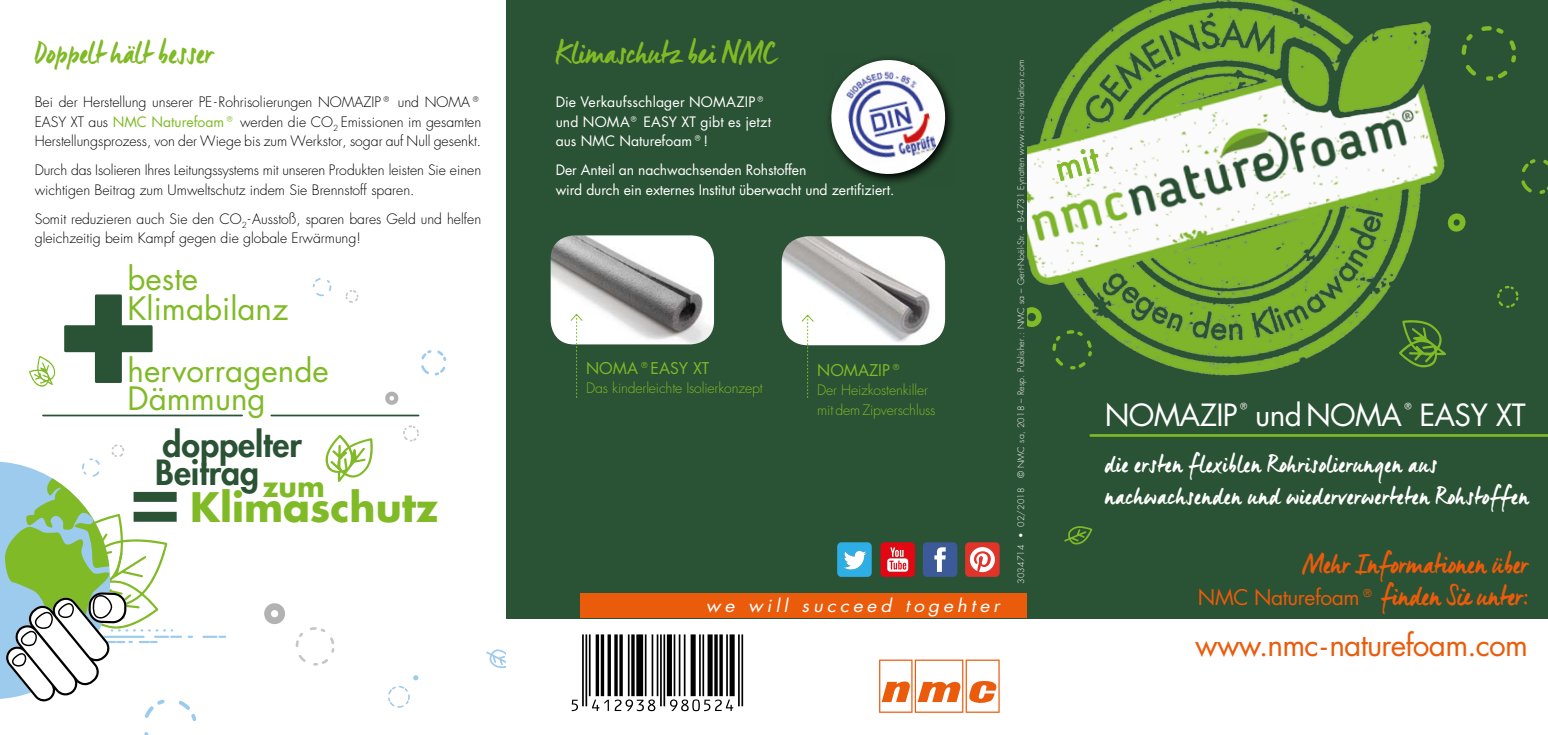
<style>
.page{position:relative;width:1548px;height:735px;background:#fff}
.page>*{position:absolute;margin:0;border:0;box-sizing:border-box;transform-origin:0 0}
.t1{font:700 39.55px "Futura CE";color:#80ba27}
.t2{font:800 33.77px/28.7px "Futura CE";color:#2a5234}
.t3{font:31.5px "Manus";color:#80ba27}
.t4{font:31.32px/30.3px "Futura CE";color:#80ba27}
.t5{font:29.75px "Futura CE";letter-spacing:-.025em;color:#ea5b0b}
.t6{font:29.75px "Futura CE";letter-spacing:-.025em;color:#fff}
.t7{font:28px/31.5px "Manus";color:#ea5b0b;text-align:right}
.t8{font:24.5px/31.5px "Manus";letter-spacing:.03em;color:#fff}
.t9{font:italic 17.5px "Futura CE";letter-spacing:.2em;color:#fff;scale:1.1 1}
.t10{font:15.75px "Futura CE";color:#80ba27}
.t11{font:300 14px/19.2px "Futura CE";color:#000}
.t12{font:14px/19.2px "Futura CE";letter-spacing:-.01em;color:#fff}
.t13{font:300 14px/19.2px "Futura CE";letter-spacing:-.01em;color:#80ba27}
.t14{font:300 8.75px "Futura CE";letter-spacing:.025em;color:#fff}
.s1{font-weight:400;color:#80ba27}
.s2{font-weight:800;font-size:84.17px;color:#2a5234}
.s3{font-family:"Futura CE";font-size:21px}
</style>
<div class="page">
<div style="left:506px;top:0;width:1042px;height:618px;background:#2a5234"></div>
<img style="left:1027px;top:0;width:418px;height:376px">
<svg style="left:1027px;top:304px;width:17px;height:25px"></svg>
<svg style="left:1051px;top:328px;width:42px;height:42px"></svg>
<div style="left:581px;top:593px;width:446px;height:25px;background:#ea5b0b"></div>
<svg style="left:879px;top:659px;width:120px;height:53px"></svg>
<svg style="left:837px;top:542px;width:35px;height:34px"></svg>
<svg style="left:923px;top:542px;width:34px;height:34px"></svg>
<svg style="left:880px;top:542px;width:35px;height:34px"></svg>
<div style="left:965px;top:542px;width:34px;height:34px;background:#e0332a;border-radius:4px"></div>
<svg style="left:970px;top:547px;width:25px;height:24px"></svg>
<img style="left:782px;top:236px;width:163px;height:109px">
<svg style="left:800px;top:313px;width:15px;height:84px"></svg>
<img style="left:551px;top:235px;width:163px;height:109px">
<svg style="left:569px;top:313px;width:15px;height:84px"></svg>
<svg style="left:872px;top:108px;width:81px;height:75px"></svg>
<svg style="left:829px;top:58px;width:122px;height:121px"></svg>
<img style="left:841px;top:65px;width:95px;height:102px">
<hr style="left:1091px;top:434px;width:457px;height:2px;background:#80ba27">
<hr style="left:43px;top:414px;width:199px;height:2px;background:#2a5234">
<hr style="left:271px;top:414px;width:148px;height:2px;background:#2a5234">
<svg style="left:64px;top:294px;width:89px;height:89px"></svg>
<svg style="left:572px;top:634px;width:171px;height:76px"></svg>
<svg style="left:486px;top:649px;width:20px;height:18px"></svg>
<svg style="left:28px;top:355px;width:28px;height:33px"></svg>
<svg style="left:1395px;top:317px;width:51px;height:59px"></svg>
<svg style="left:385px;top:391px;width:14px;height:14px"></svg>
<svg style="left:421px;top:350px;width:25px;height:25px"></svg>
<svg style="left:403px;top:425px;width:16px;height:16px"></svg>
<svg style="left:1447px;top:213px;width:19px;height:19px"></svg>
<svg style="left:1521px;top:159px;width:27px;height:35px"></svg>
<svg style="left:1497px;top:286px;width:21px;height:22px"></svg>
<svg style="left:0;top:444px;width:226px;height:290px"></svg>
<svg style="left:388px;top:675px;width:31px;height:32px"></svg>
<svg style="left:264px;top:603px;width:21px;height:21px"></svg>
<svg style="left:295px;top:627px;width:40px;height:39px"></svg>
<svg style="left:307px;top:278px;width:69px;height:204px"></svg>
<svg style="left:1461px;top:26px;width:55px;height:55px"></svg>
<svg style="left:1064px;top:526px;width:28px;height:18px"></svg>
<svg style="left:1056px;top:148px;width:45px;height:34px;background:#e6efd7"></svg>
<h3 class="t3" style="left:35px;top:34px;width:180px">Doppelt hält besser</h3>
<p class="t11" style="left:35px;top:93px;width:448px;text-align:justify">Bei der Herstellung unserer PE- Rohrisolierungen NOMAZIP® und NOMA® EASY XT aus <span class="s1">NMC Naturefoam®</span> werden die CO<sub>2</sub> Emissionen im gesamten Herstellungsprozess, von der Wiege bis zum Werkstor, sogar auf Null gesenkt.</p>
<p class="t11" style="left:35px;top:160px;width:448px">Durch das Isolieren Ihres Leitungssystems mit unseren Produkten leisten Sie einen wichtigen Beitrag zum Umweltschutz indem Sie Brennstoff sparen.</p>
<p class="t11" style="left:35px;top:209px;width:448px">Somit reduzieren auch Sie den CO<sub>2</sub>-Ausstoß, sparen bares Geld und helfen gleichzeitig beim Kampf gegen die globale Erwärmung!</p>
<h3 class="t4" style="left:127px;top:263px;width:162px">beste<br>Klimabilanz</h3>
<h3 class="t4" style="left:128px;top:357px;width:203px;line-height:28px">hervorragende<br>Dämmung</h3>
<h2 class="t2" style="left:155px;top:428px;width:171px">doppelter<br>Beitrag<sub>zum</sub></h2>
<h1 class="t1" style="left:131px;top:477px;width:309px"><span class="s2">=</span> Klimaschutz</h1>
<h3 class="t3" style="left:556px;top:34px;width:221px">Klimaschutz bei NMC</h3>
<p class="t12" style="left:556px;top:93px;width:217px">Die Verkaufsschlager NOMAZIP® und NOMA® EASY XT gibt es jetzt aus NMC Naturefoam®!</p>
<p class="t12" style="left:556px;top:160px;width:340px">Der Anteil an nachwachsenden Rohstoffen<br>wird durch ein externes Institut überwacht und zertifiziert.</p>
<p class="t10" style="left:586px;top:358px;width:125px">NOMA®EASY XT</p>
<p class="t13" style="left:586px;top:378px;width:178px">Das kinderleichte Isolierkonzept</p>
<p class="t10" style="left:817px;top:360px;width:87px">NOMAZIP®</p>
<p class="t13" style="left:817px;top:380px;width:120px">Der Heizkostenkiller mit dem Zipverschluss</p>
<p class="t9" style="left:706px;top:594px;width:268px">we will succeed togehter</p>
<p class="t14" style="left:1015px;top:583px;width:525px;rotate:-90deg">3034714 • 02/2018 © NMC sa, 2018 – Resp. Publisher.: NMC sa – Gert-Noël-Str. – B-4731 Eynatten www.nmc-insulation.com</p>
<h3 class="t6" style="left:1105px;top:396px;width:423px">NOMAZIP<sup>®</sup> und NOMA<sup>®</sup> EASY XT</h3>
<h3 class="t8" style="left:1105px;top:448px;width:426px">die ersten flexiblen Rohrisolierungen aus nachwachsenden und wiederverwerteten Rohstoffen</h3>
<h3 class="t7" style="left:1198px;top:547px;width:332px">Mehr Informationen über<br><span class="s3">NMC Naturefoam®</span> finden Sie unter:</h3>
<h3 class="t5" style="left:1195px;top:625px;width:334px">www.nmc-naturefoam.com</h3>
</div>
